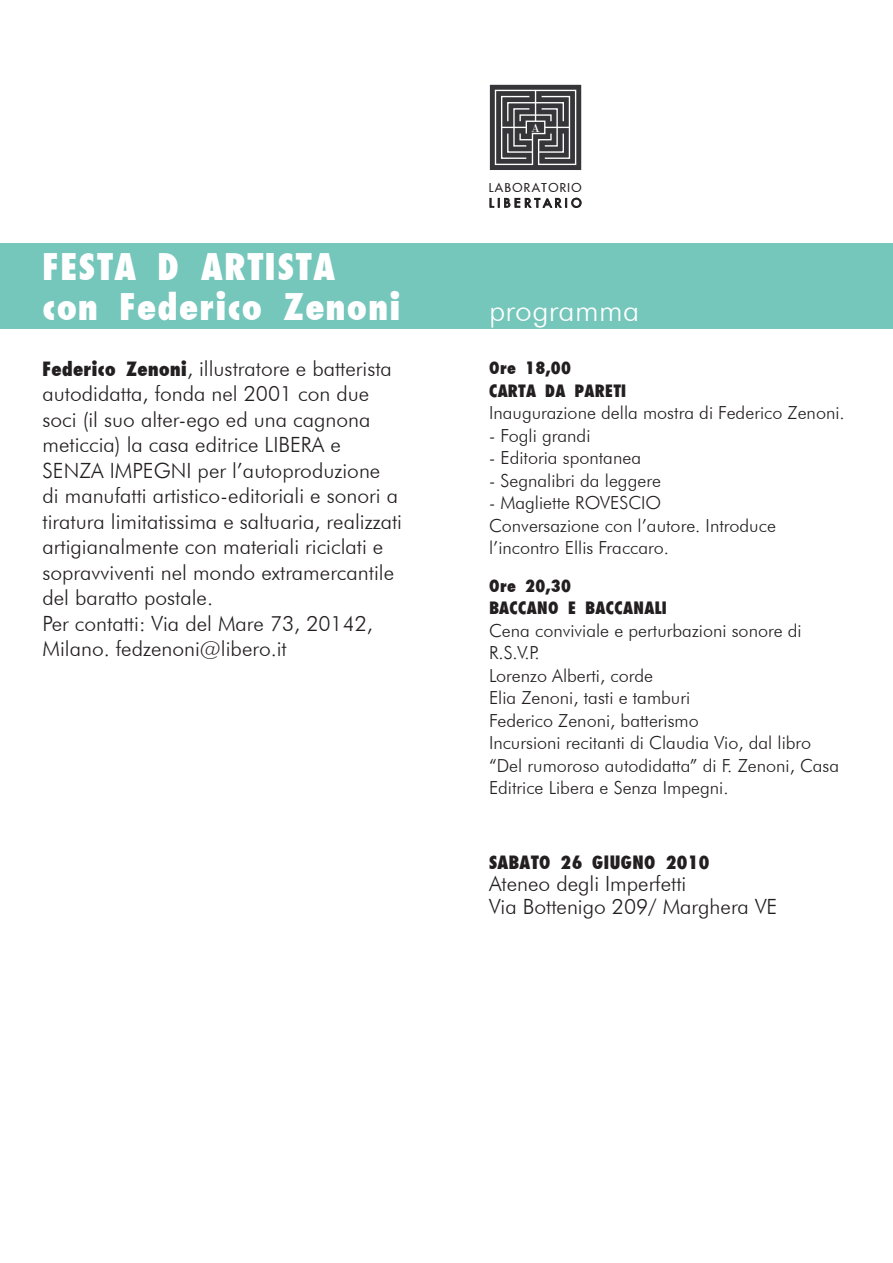
<style>
.page{position:relative;width:893px;height:1263px;background:#fff}
.page>*{position:absolute;margin:0;border:0;box-sizing:border-box;transform-origin:0 0}
.t1{font:800 condensed 42px/39.9px "Futura";letter-spacing:.02em;color:#fff}
.t2{font:300 30px "Futura BT";letter-spacing:.01em;color:#fff}
.t3{font:300 21px/25.5px "Futura BT";color:#231f20}
.t4{font:800 condensed 21px "Futura";color:#231f20}
.t5{font:800 condensed 19.5px/23.4px "Futura";color:#231f20}
.t6{font:300 18px/22.5px "Futura BT";color:#231f20}
.t7{font:100 15px/15.5px "Futura";letter-spacing:.08em;color:#231f20}
.t8{font:12.3px "Bodoni";color:#fff}
.s1{font-family:"Futura";font-weight:800;font-stretch:condensed;font-size:22.5px}
</style>
<div class="page">
<div style="left:489px;top:84px;width:93px;height:87px;background:#363539"></div>
<div style="left:489px;top:84px;width:93px;height:87px;border:1px solid #fff"></div>
<svg style="left:494px;top:89px;width:83px;height:75px"></svg>
<svg style="left:489px;top:197px;width:93px;height:11px"></svg>
<div style="left:0;top:243px;width:893px;height:85px;background:#75c6bb"></div>
<h1 class="t1" style="left:43px;top:249px;width:360px">FESTA D’ ARTISTA con Federico Zenoni</h1>
<p class="t3" style="left:43px;top:355px;width:361px"><span class="s1">Federico Zenoni</span>, illustratore e batterista autodidatta, fonda nel 2001 con due soci (il suo alter-ego ed una cagnona meticcia) la casa editrice LIBERA e SENZA IMPEGNI per l’autoproduzione<br>di manufatti artistico-editoriali e sonori a tiratura limitatissima e saltuaria, realizzati artigianalmente con materiali riciclati e sopravviventi nel mondo extramercantile del baratto postale.<br>Per contatti: Via del Mare 73, 20142, Milano. fedzenoni@libero.it</p>
<p class="t8" style="left:531px;top:120px;width:10px">A</p>
<p class="t7" style="left:489px;top:180px;width:94px">LABORATORIO<br>LIBERTARIO</p>
<h2 class="t2" style="left:489px;top:292px;width:152px">programma</h2>
<p class="t5" style="left:489px;top:357px;width:139px">Ore 18,00<br>CARTA DA PARETI</p>
<p class="t6" style="left:489px;top:402px;width:357px">Inaugurazione della mostra di Federico Zenoni.</p>
<p class="t6" style="left:489px;top:424px;width:103px">- Fogli grandi</p>
<p class="t6" style="left:489px;top:447px;width:154px">- Editoria spontanea</p>
<p class="t6" style="left:489px;top:469px;width:173px">- Segnalibri da leggere</p>
<p class="t6" style="left:489px;top:492px;width:288px">- Magliette ROVESCIO<br>Conversazione con l’autore. Introduce l’incontro Ellis Fraccaro.</p>
<p class="t5" style="left:489px;top:576px;width:180px;line-height:22.5px">Ore 20,30<br>BACCANO E BACCANALI</p>
<p class="t6" style="left:489px;top:619px;width:352px">Cena conviviale e perturbazioni sonore di<br>R.S.V.P.<br>Lorenzo Alberti, corde<br>Elia Zenoni, tasti e tamburi<br>Federico Zenoni, batterismo<br>Incursioni recitanti di Claudia Vio, dal libro “Del rumoroso autodidatta” di F. Zenoni, Casa<br>Editrice Libera e Senza Impegni.</p>
<p class="t4" style="left:489px;top:853px;width:222px">SABATO 26 GIUGNO 2010</p>
<p class="t3" style="left:489px;top:872px;width:290px;line-height:22.5px">Ateneo degli Imperfetti<br>Via Bottenigo 209/ Marghera VE</p>
</div>
